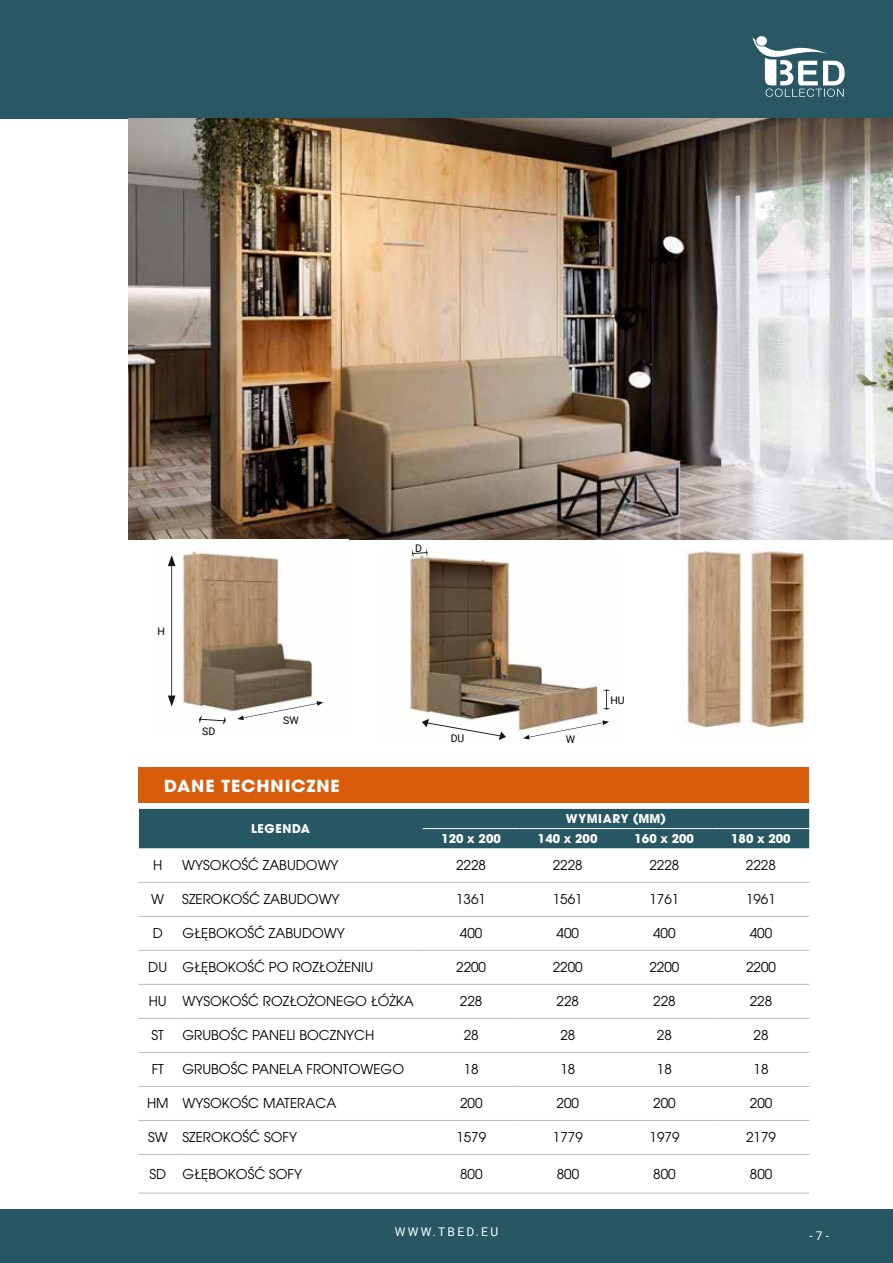
<style>
.page{position:relative;width:893px;height:1263px;background:#fff}
.page>*{position:absolute;margin:0;border:0;box-sizing:border-box;transform-origin:0 0}
.t1{font:700 16.5px "ITC Avant Garde Pro";letter-spacing:.05em;color:#fff;scale:1.06 1}
.t2{font:13.5px "ITC Avant Garde Pro";color:#000}
.t3{font:700 12px "ITC Avant Garde Pro";color:#fff}
.t4{font:700 12px "ITC Avant Garde Pro";letter-spacing:.05em;color:#fff}
.t5{font:12px "Roboto";letter-spacing:.195em;color:#fff}
.t6{font:10.5px "Roboto";color:#000}
</style>
<div class="page">
<div style="left:0;top:0;width:893px;height:118px;background:#295764"></div>
<div style="left:0;top:1209px;width:893px;height:54px;background:#285764"></div>
<svg style="left:752px;top:37px;width:93px;height:60px"></svg>
<img style="left:399px;top:552px;width:199px;height:188px">
<img style="left:129px;top:119px;width:764px;height:421px">
<hr style="left:138px;top:882px;width:39px;height:1px;background:#b3bac1">
<hr style="left:177px;top:882px;width:246px;height:1px;background:#b3bac1">
<hr style="left:423px;top:882px;width:96px;height:1px;background:#b3bac1">
<hr style="left:519px;top:882px;width:97px;height:1px;background:#b3bac1">
<hr style="left:616px;top:882px;width:97px;height:1px;background:#b3bac1">
<hr style="left:713px;top:882px;width:96px;height:1px;background:#b3bac1">
<hr style="left:138px;top:916px;width:39px;height:1px;background:#b3bac1">
<hr style="left:177px;top:916px;width:246px;height:1px;background:#b3bac1">
<hr style="left:423px;top:916px;width:96px;height:1px;background:#b3bac1">
<hr style="left:519px;top:916px;width:97px;height:1px;background:#b3bac1">
<hr style="left:616px;top:916px;width:97px;height:1px;background:#b3bac1">
<hr style="left:713px;top:916px;width:96px;height:1px;background:#b3bac1">
<hr style="left:138px;top:950px;width:39px;height:1px;background:#b3bac1">
<hr style="left:177px;top:950px;width:246px;height:1px;background:#b3bac1">
<hr style="left:423px;top:950px;width:96px;height:1px;background:#b3bac1">
<hr style="left:519px;top:950px;width:97px;height:1px;background:#b3bac1">
<hr style="left:616px;top:950px;width:97px;height:1px;background:#b3bac1">
<hr style="left:713px;top:950px;width:96px;height:1px;background:#b3bac1">
<hr style="left:138px;top:984px;width:39px;height:1px;background:#b3bac1">
<hr style="left:177px;top:984px;width:246px;height:1px;background:#b3bac1">
<hr style="left:423px;top:984px;width:96px;height:1px;background:#b3bac1">
<hr style="left:519px;top:984px;width:97px;height:1px;background:#b3bac1">
<hr style="left:616px;top:984px;width:97px;height:1px;background:#b3bac1">
<hr style="left:713px;top:984px;width:96px;height:1px;background:#b3bac1">
<hr style="left:138px;top:1018px;width:39px;height:1px;background:#b3bac1">
<hr style="left:177px;top:1018px;width:246px;height:1px;background:#b3bac1">
<hr style="left:423px;top:1018px;width:96px;height:1px;background:#b3bac1">
<hr style="left:519px;top:1018px;width:97px;height:1px;background:#b3bac1">
<hr style="left:616px;top:1018px;width:97px;height:1px;background:#b3bac1">
<hr style="left:713px;top:1018px;width:96px;height:1px;background:#b3bac1">
<hr style="left:138px;top:1052px;width:39px;height:1px;background:#b3bac1">
<hr style="left:177px;top:1052px;width:246px;height:1px;background:#b3bac1">
<hr style="left:423px;top:1052px;width:96px;height:1px;background:#b3bac1">
<hr style="left:519px;top:1052px;width:97px;height:1px;background:#b3bac1">
<hr style="left:616px;top:1052px;width:97px;height:1px;background:#b3bac1">
<hr style="left:713px;top:1052px;width:96px;height:1px;background:#b3bac1">
<hr style="left:138px;top:1086px;width:39px;height:1px;background:#b3bac1">
<hr style="left:177px;top:1086px;width:246px;height:1px;background:#b3bac1">
<hr style="left:423px;top:1086px;width:96px;height:1px;background:#b3bac1">
<hr style="left:519px;top:1086px;width:97px;height:1px;background:#b3bac1">
<hr style="left:616px;top:1086px;width:97px;height:1px;background:#b3bac1">
<hr style="left:713px;top:1086px;width:96px;height:1px;background:#b3bac1">
<hr style="left:138px;top:1120px;width:39px;height:1px;background:#b3bac1">
<hr style="left:177px;top:1120px;width:246px;height:1px;background:#b3bac1">
<hr style="left:423px;top:1120px;width:96px;height:1px;background:#b3bac1">
<hr style="left:519px;top:1120px;width:97px;height:1px;background:#b3bac1">
<hr style="left:616px;top:1120px;width:97px;height:1px;background:#b3bac1">
<hr style="left:713px;top:1120px;width:96px;height:1px;background:#b3bac1">
<hr style="left:138px;top:1154px;width:39px;height:1px;background:#b3bac1">
<hr style="left:177px;top:1154px;width:246px;height:1px;background:#b3bac1">
<hr style="left:423px;top:1154px;width:96px;height:1px;background:#b3bac1">
<hr style="left:519px;top:1154px;width:97px;height:1px;background:#b3bac1">
<hr style="left:616px;top:1154px;width:97px;height:1px;background:#b3bac1">
<hr style="left:713px;top:1154px;width:96px;height:1px;background:#b3bac1">
<hr style="left:138px;top:1193px;width:39px;height:1px;background:#b3bac1">
<hr style="left:177px;top:1193px;width:246px;height:1px;background:#b3bac1">
<hr style="left:423px;top:1193px;width:96px;height:1px;background:#b3bac1">
<hr style="left:519px;top:1193px;width:97px;height:1px;background:#b3bac1">
<hr style="left:616px;top:1193px;width:97px;height:1px;background:#b3bac1">
<hr style="left:713px;top:1193px;width:96px;height:1px;background:#b3bac1">
<div style="left:138px;top:809px;width:671px;height:39px;background:#285764"></div>
<hr style="left:423px;top:828px;width:96px;height:1px;background:#fff">
<hr style="left:519px;top:828px;width:97px;height:1px;background:#fff">
<hr style="left:616px;top:828px;width:97px;height:1px;background:#fff">
<hr style="left:713px;top:828px;width:96px;height:1px;background:#fff">
<img style="left:171px;top:551px;width:142px;height:170px">
<svg style="left:168px;top:555px;width:8px;height:151px"></svg>
<svg style="left:237px;top:701px;width:86px;height:19px"></svg>
<svg style="left:523px;top:720px;width:86px;height:19px"></svg>
<div style="left:138px;top:767px;width:671px;height:36px;background:#d95c0a"></div>
<svg style="left:412px;top:549px;width:16px;height:9px"></svg>
<svg style="left:422px;top:719px;width:84px;height:21px"></svg>
<svg style="left:199px;top:715px;width:27px;height:10px"></svg>
<svg style="left:603px;top:689px;width:7px;height:21px"></svg>
<img style="left:685px;top:548px;width:121px;height:188px">
<p class="t6" style="left:157px;top:625px;width:9px">H</p>
<p class="t6" style="left:202px;top:725px;width:15px">SD</p>
<p class="t6" style="left:283px;top:714px;width:17px">SW</p>
<p class="t1" style="left:164px;top:778px;width:167px">DANE TECHNICZNE</p>
<p class="t4" style="left:251px;top:823px;width:60px">LEGENDA</p>
<p class="t6" style="left:415px;top:542px;width:8px">D</p>
<p class="t6" style="left:451px;top:732px;width:15px">DU</p>
<p class="t6" style="left:566px;top:733px;width:11px">W</p>
<p class="t6" style="left:610px;top:694px;width:16px">HU</p>
<p class="t4" style="left:566px;top:813px;width:102px">WYMIARY (MM)</p>
<p class="t3" style="left:441px;top:833px;width:61px">120 x 200</p>
<p class="t3" style="left:538px;top:833px;width:61px">140 x 200</p>
<p class="t3" style="left:635px;top:833px;width:61px">160 x 200</p>
<p class="t3" style="left:731px;top:833px;width:61px">180 x 200</p>
<p class="t2" style="left:153px;top:857px;width:11px">H</p>
<p class="t2" style="left:182px;top:857px;width:158px">WYSOKOŚĆ ZABUDOWY</p>
<p class="t2" style="left:456px;top:857px;width:31px">2228</p>
<p class="t2" style="left:553px;top:857px;width:31px">2228</p>
<p class="t2" style="left:649px;top:857px;width:31px">2228</p>
<p class="t2" style="left:746px;top:857px;width:31px">2228</p>
<p class="t2" style="left:151px;top:891px;width:14px">W</p>
<p class="t2" style="left:182px;top:891px;width:159px">SZEROKOŚĆ ZABUDOWY</p>
<p class="t2" style="left:456px;top:891px;width:31px">1361</p>
<p class="t2" style="left:553px;top:891px;width:31px">1561</p>
<p class="t2" style="left:649px;top:891px;width:31px">1761</p>
<p class="t2" style="left:746px;top:891px;width:31px">1961</p>
<p class="t2" style="left:153px;top:925px;width:12px">D</p>
<p class="t2" style="left:182px;top:925px;width:164px">GŁĘBOKOŚĆ ZABUDOWY</p>
<p class="t2" style="left:460px;top:925px;width:24px">400</p>
<p class="t2" style="left:557px;top:925px;width:24px">400</p>
<p class="t2" style="left:653px;top:925px;width:24px">400</p>
<p class="t2" style="left:750px;top:925px;width:24px">400</p>
<p class="t2" style="left:148px;top:959px;width:226px">DU GŁĘBOKOŚĆ PO ROZŁOŻENIU</p>
<p class="t2" style="left:456px;top:959px;width:31px">2200</p>
<p class="t2" style="left:553px;top:959px;width:31px">2200</p>
<p class="t2" style="left:649px;top:959px;width:31px">2200</p>
<p class="t2" style="left:746px;top:959px;width:31px">2200</p>
<p class="t2" style="left:149px;top:993px;width:267px">HU WYSOKOŚĆ ROZŁOŻONEGO ŁÓŻKA</p>
<p class="t2" style="left:460px;top:993px;width:24px">228</p>
<p class="t2" style="left:557px;top:993px;width:24px">228</p>
<p class="t2" style="left:653px;top:993px;width:24px">228</p>
<p class="t2" style="left:750px;top:993px;width:24px">228</p>
<p class="t2" style="left:152px;top:1027px;width:14px">ST</p>
<p class="t2" style="left:182px;top:1027px;width:194px">GRUBOŚC PANELI BOCZNYCH</p>
<p class="t2" style="left:464px;top:1027px;width:16px">28</p>
<p class="t2" style="left:560px;top:1027px;width:16px">28</p>
<p class="t2" style="left:657px;top:1027px;width:16px">28</p>
<p class="t2" style="left:754px;top:1027px;width:16px">28</p>
<p class="t2" style="left:152px;top:1061px;width:14px">FT</p>
<p class="t2" style="left:182px;top:1061px;width:223px">GRUBOŚC PANELA FRONTOWEGO</p>
<p class="t2" style="left:464px;top:1061px;width:16px">18</p>
<p class="t2" style="left:560px;top:1061px;width:16px">18</p>
<p class="t2" style="left:657px;top:1061px;width:16px">18</p>
<p class="t2" style="left:754px;top:1061px;width:16px">18</p>
<p class="t2" style="left:147px;top:1096px;width:191px">HM WYSOKOŚC MATERACA</p>
<p class="t2" style="left:460px;top:1096px;width:24px">200</p>
<p class="t2" style="left:557px;top:1096px;width:24px">200</p>
<p class="t2" style="left:653px;top:1096px;width:24px">200</p>
<p class="t2" style="left:750px;top:1096px;width:24px">200</p>
<p class="t2" style="left:148px;top:1130px;width:150px">SW SZEROKOŚĆ SOFY</p>
<p class="t2" style="left:456px;top:1130px;width:31px">1579</p>
<p class="t2" style="left:553px;top:1130px;width:31px">1779</p>
<p class="t2" style="left:650px;top:1130px;width:31px">1979</p>
<p class="t2" style="left:746px;top:1130px;width:31px">2179</p>
<p class="t2" style="left:150px;top:1166px;width:154px">SD GŁĘBOKOŚĆ SOFY</p>
<p class="t2" style="left:460px;top:1166px;width:24px">800</p>
<p class="t2" style="left:557px;top:1166px;width:24px">800</p>
<p class="t2" style="left:653px;top:1166px;width:24px">800</p>
<p class="t2" style="left:750px;top:1166px;width:24px">800</p>
<p class="t5" style="left:395px;top:1225px;width:105px">WWW.TBED.EU</p>
<p class="t5" style="left:809px;top:1229px;width:21px">- 7 -</p>
</div>
